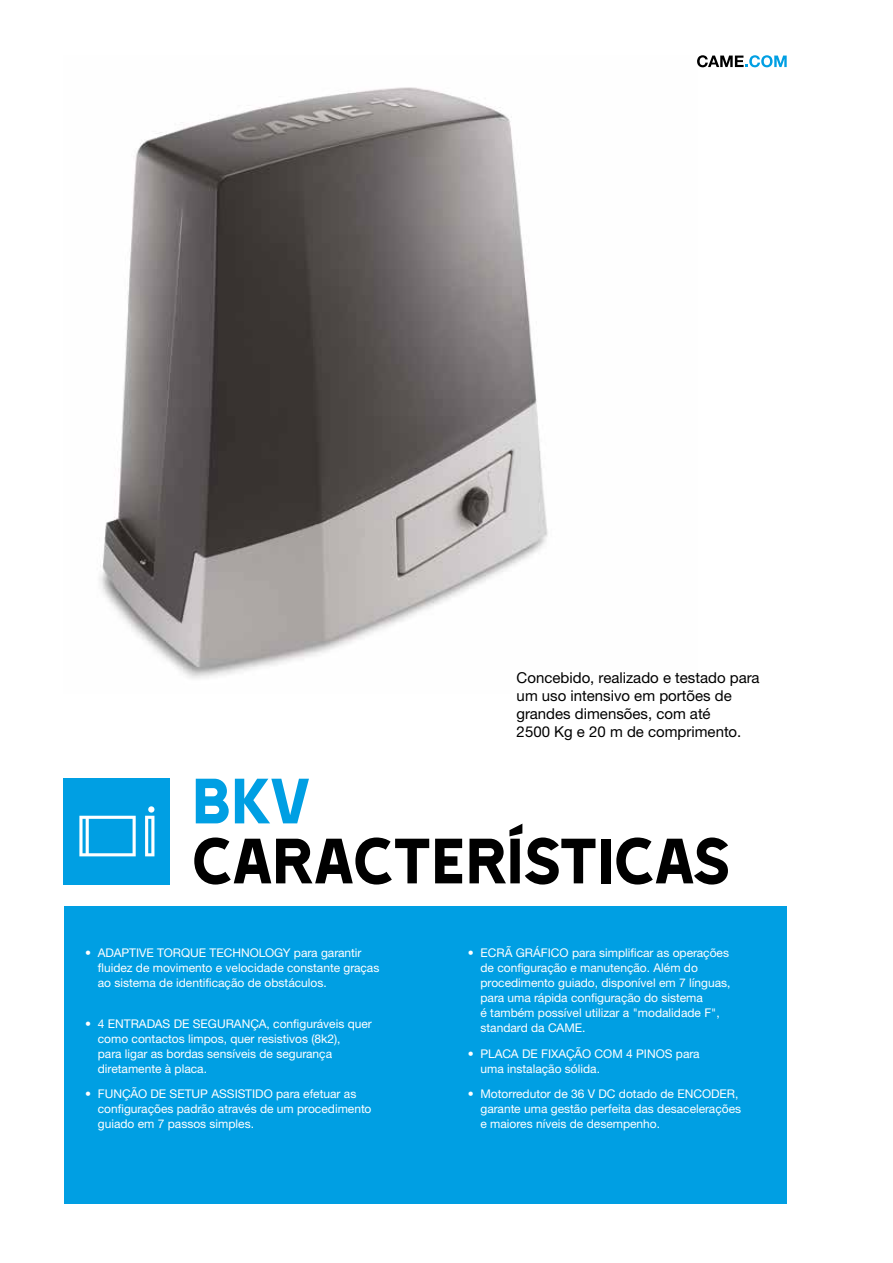
<style>
.page{position:relative;width:893px;height:1263px;background:#fff}
.page>*{position:absolute;margin:0;border:0;box-sizing:border-box;transform-origin:0 0}
.t1{font:73.5px "Came Type";letter-spacing:-.025em;color:#000}
.t2{font:73.5px "Came Type";color:#009fe3}
.t3{font:15px/18px "Helvetica Neue LTW1 G";color:#000}
.t4{font:12px/15px "Helvetica Neue LTW1 G";color:#fff}
</style>
<div class="page">
<img style="left:99px;top:87px;width:449px;height:592px">
<svg style="left:697px;top:55px;width:90px;height:12px"></svg>
<div style="left:64px;top:778px;width:106px;height:106px;background:#009fe3"></div>
<svg style="left:79px;top:816px;width:57px;height:40px"></svg>
<svg style="left:145px;top:806px;width:9px;height:50px"></svg>
<div style="left:64px;top:906px;width:723px;height:297px;background:#009fe3"></div>
<p class="t3" style="left:517px;top:668px;width:244px">Concebido, realizado e testado para um uso intensivo em portões de grandes dimensões, com até<br>2500 Kg e 20 m de comprimento.</p>
<h1 class="t2" style="left:191px;top:762px;width:121px">BKV</h1>
<h1 class="t1" style="left:191px;top:822px;width:541px">CARACTERÍSTICAS</h1>
<p class="t4" style="left:98px;top:945px;width:283px;text-indent:-13px">• ADAPTIVE TORQUE TECHNOLOGY para garantir fluidez de movimento e velocidade constante graças ao sistema de identificação de obstáculos.</p>
<p class="t4" style="left:98px;top:1016px;width:276px;text-indent:-13px">• 4 ENTRADAS DE SEGURANÇA, configuráveis quer como contactos limpos, quer resistivos (8k2),<br>para ligar as bordas sensíveis de segurança diretamente à placa.</p>
<p class="t4" style="left:98px;top:1086px;width:275px;text-indent:-13px">• FUNÇÃO DE SETUP ASSISTIDO para efetuar as configurações padrão através de um procedimento guiado em 7 passos simples.</p>
<p class="t4" style="left:480px;top:945px;width:251px;text-indent:-13px">• ECRÃ GRÁFICO para simplificar as operações de configuração e manutenção. Além do procedimento guiado, disponível em 7 línguas, para uma rápida configuração do sistema<br>é também possível utilizar a "modalidade F", standard da CAME.</p>
<p class="t4" style="left:480px;top:1046px;width:221px;text-indent:-13px">• PLACA DE FIXAÇÃO COM 4 PINOS para uma instalação sólida.</p>
<p class="t4" style="left:480px;top:1086px;width:262px;text-indent:-13px">• Motorredutor de 36 V DC dotado de ENCODER, garante uma gestão perfeita das desacelerações e maiores níveis de desempenho.</p>
</div>
